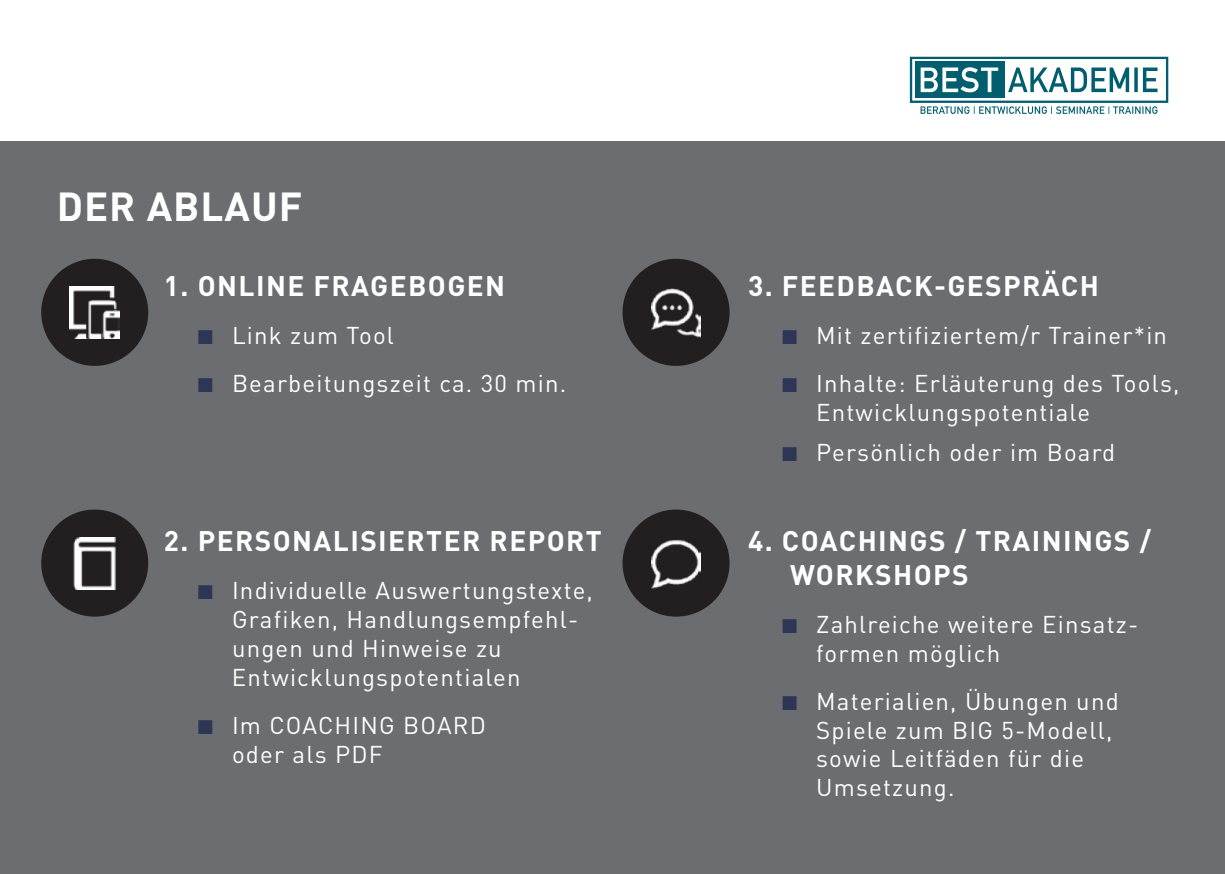
<style>
.page{position:relative;width:1225px;height:874px;background:#fff}
.page>*{position:absolute;margin:0;border:0;box-sizing:border-box;transform-origin:0 0}
.t1{font:700 40px "DIN";letter-spacing:.025em;color:#fff}
.t2{font:700 28px/33.6px "DIN";letter-spacing:.05em;color:#fff}
.t3{font:24px/28.8px "DIN";letter-spacing:.05em;color:#fff}
.s1{color:#2d3755}
</style>
<div class="page">
<div style="left:910px;top:57px;width:258px;height:46px;background:#fff;border:2px solid #005e6e"></div>
<div style="left:915px;top:62px;width:89px;height:36px;background:#005e6e"></div>
<svg style="left:1008px;top:67px;width:149px;height:25px"></svg>
<svg style="left:920px;top:67px;width:78px;height:25px"></svg>
<svg style="left:920px;top:106px;width:237px;height:8px"></svg>
<div style="left:0;top:142px;width:1225px;height:731px;background:#6c6d70"></div>
<div style="left:41px;top:259px;width:107px;height:107px;background:#231f20;border-radius:50%"></div>
<img style="left:70px;top:286px;width:50px;height:52px">
<div style="left:41px;top:509px;width:107px;height:107px;background:#231f20;border-radius:50%"></div>
<img style="left:73px;top:537px;width:43px;height:51px">
<div style="left:622px;top:509px;width:107px;height:107px;background:#231f20;border-radius:50%"></div>
<img style="left:651px;top:540px;width:49px;height:49px">
<div style="left:622px;top:259px;width:107px;height:107px;background:#231f20;border-radius:50%"></div>
<img style="left:651px;top:288px;width:50px;height:50px">
<h1 class="t1" style="left:57px;top:180px;width:247px">DER ABLAUF</h1>
<p class="t2" style="left:164px;top:267px;width:343px">1. ONLINE FRAGEBOGEN</p>
<p class="t3" style="left:198px;top:320px;width:198px"><span class="s1">■</span> Link zum Tool</p>
<p class="t3" style="left:198px;top:368px;width:370px"><span class="s1">■</span> Bearbeitungszeit ca. 30 min.</p>
<p class="t2" style="left:164px;top:522px;width:439px">2. PERSONALISIERTER REPORT</p>
<p class="t3" style="left:232px;top:575px;width:362px;text-indent:-34px"><span class="s1">■</span> Individuelle Auswertungstexte,<br>Grafiken, Handlungsempfehl&shy;ungen und Hinweise zu<br>Entwicklungspotentialen</p>
<p class="t3" style="left:232px;top:709px;width:255px;text-indent:-34px"><span class="s1">■</span> Im COACHING BOARD oder als PDF</p>
<p class="t2" style="left:748px;top:267px;width:352px">3. FEEDBACK-GESPRÄCH</p>
<p class="t3" style="left:782px;top:320px;width:386px"><span class="s1">■</span> Mit zertifiziertem/r Trainer*in</p>
<p class="t3" style="left:816px;top:368px;width:365px;text-indent:-34px"><span class="s1">■</span> Inhalte: Erläuterung des Tools,<br>Entwicklungspotentiale</p>
<p class="t3" style="left:782px;top:437px;width:335px"><span class="s1">■</span> Persönlich oder im Board</p>
<p class="t2" style="left:790px;top:522px;width:362px;text-indent:-42px">4. COACHINGS / TRAININGS /<br>WORKSHOPS</p>
<p class="t3" style="left:816px;top:609px;width:324px;text-indent:-34px"><span class="s1">■</span> Zahlreiche weitere Einsatz&shy;formen möglich</p>
<p class="t3" style="left:816px;top:685px;width:304px;text-indent:-34px"><span class="s1">■</span> Materialien, Übungen und<br>Spiele zum BIG 5-Modell, sowie Leitfäden für die<br>Umsetzung.</p>
</div>
